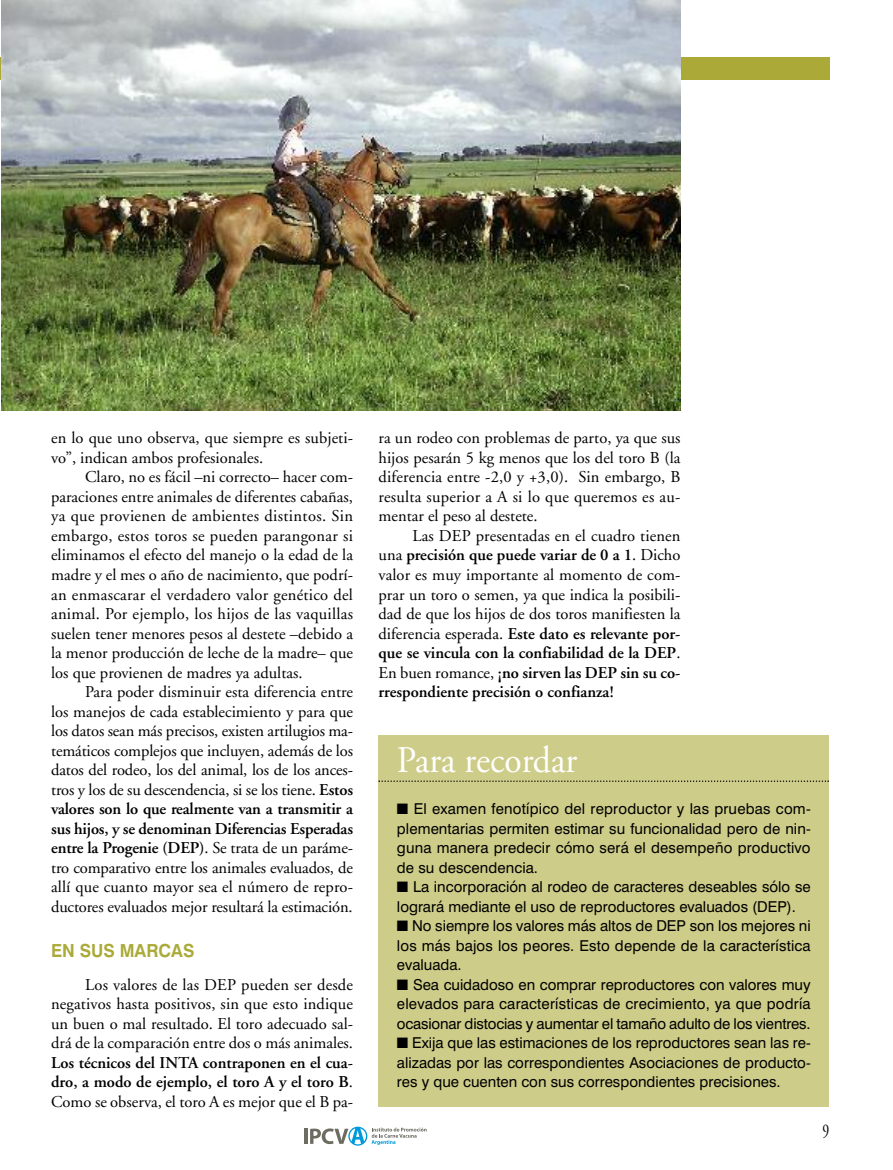
<style>
.page{position:relative;width:893px;height:1170px;background:#fff}
.page>*{position:absolute;margin:0;border:0;box-sizing:border-box;transform-origin:0 0}
.t1{font:37.5px "Adobe Garamond";color:#fff;scale:.95 1}
.t2{font:19.5px "Adobe Garamond";color:#000;scale:.7 1}
.t3{font:700 18px "Swiss 721 BT";color:#abaa39;scale:.95 1}
.t4{font:16.5px/19.5px "Adobe Garamond";color:#000;text-align:justify}
.t5{font:600 16.5px/19.5px "Adobe Garamond";color:#000;text-align:justify}
.t6{font:15px/19.5px "Swiss 721 BT";color:#000;text-align:justify}
.s1{font-weight:600}
.s2{font-weight:400}
</style>
<div class="page">
<div style="left:0;top:57px;width:829px;height:23px;background:#abaa39"></div>
<hr style="left:304px;top:1128px;width:3px;height:15px;background:#6d6c61">
<svg style="left:310px;top:1126px;width:117px;height:19px"></svg>
<div style="left:378px;top:734px;width:451px;height:372px;background:#cdcc88"></div>
<svg style="left:378px;top:780px;width:451px;height:2px"></svg>
<img style="left:1px;top:0;width:679px;height:411px">
<p class="t4" style="left:51px;top:430px;width:303px">en lo que uno observa, que siempre es subjeti&shy;vo”, indican ambos profesionales.</p>
<p class="t4" style="left:51px;top:469px;width:303px;text-indent:34px">Claro, no es fácil –ni correcto– hacer com&shy;paraciones entre animales de diferentes cabañas, ya que provienen de ambientes distintos. Sin embargo, estos toros se pueden parangonar si eliminamos el efecto del manejo o la edad de la madre y el mes o año de nacimiento, que podrí&shy;an enmascarar el verdadero valor genético del animal. Por ejemplo, los hijos de las vaquillas suelen tener menores pesos al destete –debido a la menor producción de leche de la madre– que los que provienen de madres ya adultas.</p>
<p class="t4" style="left:51px;top:683px;width:303px;text-indent:34px">Para poder disminuir esta diferencia entre los manejos de cada establecimiento y para que los datos sean más precisos, existen artilugios ma&shy;temáticos complejos que incluyen, además de los datos del rodeo, los del animal, los de los ances&shy;tros y los de su descendencia, si se los tiene. <span class="s1">Estos valores son lo que realmente van a transmitir a sus hijos, y se denominan Diferencias Esperadas entre la Progenie (DEP)</span>. Se trata de un paráme&shy;tro comparativo entre los animales evaluados, de allí que cuanto mayor sea el número de repro&shy;ductores evaluados mejor resultará la estimación.</p>
<p class="t3" style="left:51px;top:943px;width:152px">EN SUS MARCAS</p>
<p class="t4" style="left:51px;top:976px;width:303px;text-indent:34px">Los valores de las DEP pueden ser desde negativos hasta positivos, sin que esto indique un buen o mal resultado. El toro adecuado sal&shy;drá de la comparación entre dos o más animales.</p>
<p class="t5" style="left:51px;top:1054px;width:303px">Los técnicos del INTA contraponen en el cua&shy;dro, a modo de ejemplo, el toro A y el toro B<span class="s2">.<br>Como se observa, el toro A es mejor que el B pa-</span></p>
<p class="t4" style="left:379px;top:430px;width:303px">ra un rodeo con problemas de parto, ya que sus hijos pesarán 5 kg menos que los del toro B (la diferencia entre -2,0 y +3,0). Sin embargo, B resulta superior a A si lo que queremos es au&shy;mentar el peso al destete.</p>
<p class="t4" style="left:379px;top:527px;width:303px;text-indent:34px">Las DEP presentadas en el cuadro tienen una <span class="s1">precisión que puede variar de 0 a 1</span>. Dicho valor es muy importante al momento de com&shy;prar un toro o semen, ya que indica la posibili&shy;dad de que los hijos de dos toros manifiesten la diferencia esperada. <span class="s1">Este dato es relevante por&shy;que se vincula con la confiabilidad de la DEP</span>.<br>En buen romance, <span class="s1">¡no sirven las DEP sin su co&shy;rrespondiente precisión o confianza!</span></p>
<h1 class="t1" style="left:397px;top:744px;width:191px">Para recordar</h1>
<p class="t6" style="left:397px;top:800px;width:415px">■ El examen fenotípico del reproductor y las pruebas com&shy;plementarias permiten estimar su funcionalidad pero de nin&shy;guna manera predecir cómo será el desempeño productivo de su descendencia.</p>
<p class="t6" style="left:397px;top:878px;width:415px">■ La incorporación al rodeo de caracteres deseables sólo se logrará mediante el uso de reproductores evaluados (DEP).</p>
<p class="t6" style="left:397px;top:917px;width:415px">■ No siempre los valores más altos de DEP son los mejores ni los más bajos los peores. Esto depende de la característica evaluada.</p>
<p class="t6" style="left:397px;top:976px;width:415px">■ Sea cuidadoso en comprar reproductores con valores muy elevados para características de crecimiento, ya que podría ocasionar distocias y aumentar el tamaño adulto de los vientres.</p>
<p class="t6" style="left:397px;top:1034px;width:415px">■ Exija que las estimaciones de los reproductores sean las re&shy;alizadas por las correspondientes Asociaciones de producto&shy;res y que cuenten con sus correspondientes precisiones.</p>
<p class="t2" style="left:822px;top:1123px;width:11px">9</p>
</div>
